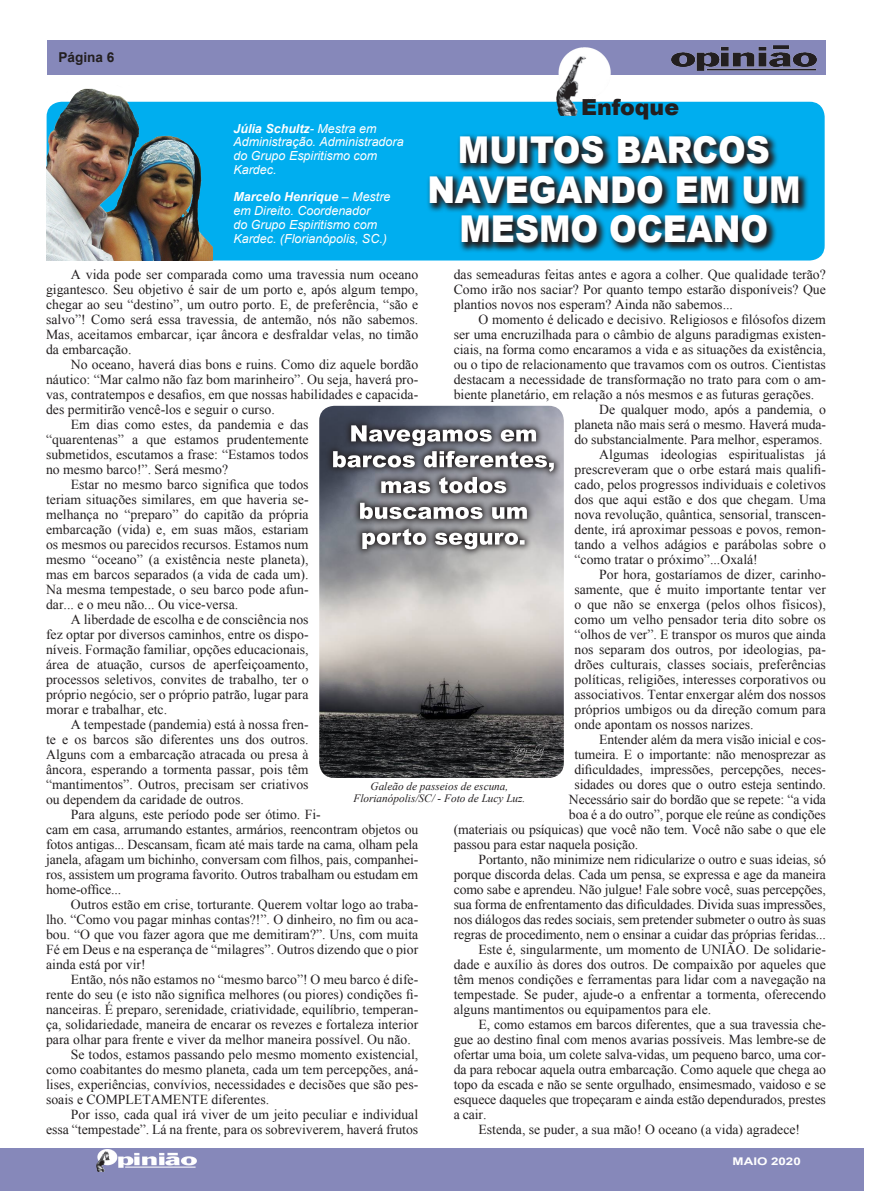
<style>
.page{position:relative;width:872px;height:1191px;background:#fff}
.page>*{position:absolute;margin:0;border:0;box-sizing:border-box;transform-origin:0 0}
.t1{font:900 37px/39.6px "Arial";color:#fff;text-align:center;scale:.9 1}
.t2{font:900 22.12px "Arial";color:#231f20}
.t3{font:13.75px/15px "Times New Roman";color:#231f20;text-align:justify}
.t4{font:700 13.62px "Arial";color:#231f20}
.t5{font:italic 12.5px/13.8px "Arial";color:#fff}
.LEGENDASSS{font:italic 11.25px "Times New Roman";color:#231f20}
.t6{font:700 10.62px "Arial";color:#fff;scale:1.26 1}
.s1{font-weight:700}
</style>
<div class="page">
<div style="left:0;top:1148px;width:863px;height:43px;background:#8688ba"></div>
<img style="left:97px;top:1149px;width:100px;height:22px">
<div style="left:47px;top:40px;width:779px;height:35px;background:#8688ba"></div>
<img style="left:671px;top:45px;width:145px;height:26px">
<div style="left:47px;top:102px;width:777px;height:158px;background:#00aeef;border-radius:15px"></div>
<img style="left:556px;top:47px;width:54px;height:68px">
<svg style="left:427px;top:134px;width:381px;height:118px"></svg>
<img style="left:46px;top:88px;width:166px;height:172px">
<img style="left:319px;top:406px;width:245px;height:372px">
<svg style="left:325px;top:418px;width:236px;height:139px;background:#878990"></svg>
<svg style="left:362px;top:528px;width:162px;height:21px"></svg>
<svg style="left:360px;top:503px;width:167px;height:16px"></svg>
<svg style="left:333px;top:425px;width:221px;height:68px"></svg>
<p class="t4" style="left:58px;top:49px;width:57px">Página 6</p>
<p class="t2" style="left:581px;top:91px;width:100px">Enfoque</p>
<p class="t1" style="left:458px;top:129px;width:348px">MUITOS BARCOS</p>
<p class="t1" style="left:427px;top:169px;width:416px">NAVEGANDO EM UM<br>MESMO OCEANO</p>
<p class="t5" style="left:233px;top:121px;width:172px"><span class="s1">Júlia Schultz</span>- Mestra em<br>Administração. Administradora do Grupo Espiritismo com<br>Kardec.</p>
<p class="t5" style="left:233px;top:190px;width:158px"><span class="s1">Marcelo Henrique</span> – Mestre em Direito. Coordenador<br>do Grupo Espiritismo com<br>Kardec. (Florianópolis, SC.)</p>
<p class="t3" style="left:46px;top:266px;width:374px;text-indent:25px">A vida pode ser comparada como uma travessia num oceano gigantesco. Seu objetivo é sair de um porto e, após algum tempo, chegar ao seu “destino”, um outro porto. E, de preferência, “são e salvo”! Como será essa travessia, de antemão, nós não sabemos.<br>Mas, aceitamos embarcar, içar âncora e desfraldar velas, no timão da embarcação.</p>
<p class="t3" style="left:46px;top:356px;width:374px;text-indent:25px">No oceano, haverá dias bons e ruins. Como diz aquele bordão náutico: “Mar calmo não faz bom marinheiro”. Ou seja, haverá pro&shy;vas, contratempos e desafios, em que nossas habilidades e capacida&shy;des permitirão vencê-los e seguir o curso.</p>
<p class="t3" style="left:46px;top:416px;width:264px;text-indent:25px">Em dias como estes, da pandemia e das “quarentenas” a que estamos prudentemente submetidos, escutamos a frase: “Estamos todos no mesmo barco!”. Será mesmo?</p>
<p class="t3" style="left:46px;top:476px;width:264px;text-indent:25px">Estar no mesmo barco significa que todos teriam situações similares, em que haveria se&shy;melhança no “preparo” do capitão da própria embarcação (vida) e, em suas mãos, estariam os mesmos ou parecidos recursos. Estamos num mesmo “oceano” (a existência neste planeta), mas em barcos separados (a vida de cada um).<br>Na mesma tempestade, o seu barco pode afun&shy;dar... e o meu não... Ou vice-versa.</p>
<p class="t3" style="left:46px;top:611px;width:264px;text-indent:25px">A liberdade de escolha e de consciência nos fez optar por diversos caminhos, entre os dispo&shy;níveis. Formação familiar, opções educacionais, área de atuação, cursos de aperfeiçoamento, processos seletivos, convites de trabalho, ter o próprio negócio, ser o próprio patrão, lugar para morar e trabalhar, etc.</p>
<p class="t3" style="left:46px;top:716px;width:264px;text-indent:25px">A tempestade (pandemia) está à nossa fren&shy;te e os barcos são diferentes uns dos outros.<br>Alguns com a embarcação atracada ou presa à âncora, esperando a tormenta passar, pois têm “mantimentos”. Outros, precisam ser criativos ou dependem da caridade de outros.</p>
<p class="t3" style="left:46px;top:806px;width:374px;text-align:left;text-indent:25px">Para alguns, este período pode ser ótimo. Fi-<br>cam em casa, arrumando estantes, armários, reencontram objetos ou fotos antigas... Descansam, ficam até mais tarde na cama, olham pela janela, afagam um bichinho, conversam com filhos, pais, companhei&shy;ros, assistem um programa favorito. Outros trabalham ou estudam em home-office...</p>
<p class="t3" style="left:46px;top:896px;width:374px;text-indent:25px">Outros estão em crise, torturante. Querem voltar logo ao traba&shy;lho. “Como vou pagar minhas contas?!”. O dinheiro, no fim ou aca&shy;bou. “O que vou fazer agora que me demitiram?”. Uns, com muita Fé em Deus e na esperança de “milagres”. Outros dizendo que o pior ainda está por vir!</p>
<p class="t3" style="left:46px;top:971px;width:374px;text-indent:25px">Então, nós não estamos no “mesmo barco”! O meu barco é dife&shy;rente do seu (e isto não significa melhores (ou piores) condições fi&shy;nanceiras. É preparo, serenidade, criatividade, equilíbrio, temperan&shy;ça, solidariedade, maneira de encarar os revezes e fortaleza interior para olhar para frente e viver da melhor maneira possível. Ou não.</p>
<p class="t3" style="left:46px;top:1046px;width:374px;text-indent:25px">Se todos, estamos passando pelo mesmo momento existencial, como coabitantes do mesmo planeta, cada um tem percepções, aná&shy;lises, experiências, convívios, necessidades e decisões que são pes&shy;soais e COMPLETAMENTE diferentes.</p>
<p class="t3" style="left:46px;top:1106px;width:374px;text-align:right">Por isso, cada qual irá viver de um jeito peculiar e individual essa “tempestade”. Lá na frente, para os sobreviverem, haverá frutos</p>
<p class="t3" style="left:454px;top:266px;width:374px">das semeaduras feitas antes e agora a colher. Que qualidade terão?<br>Como irão nos saciar? Por quanto tempo estarão disponíveis? Que plantios novos nos esperam? Ainda não sabemos...</p>
<p class="t3" style="left:454px;top:311px;width:374px;text-indent:25px">O momento é delicado e decisivo. Religiosos e filósofos dizem ser uma encruzilhada para o câmbio de alguns paradigmas existen&shy;ciais, na forma como encaramos a vida e as situações da existência, ou o tipo de relacionamento que travamos com os outros. Cientistas destacam a necessidade de transformação no trato para com o am&shy;biente planetário, em relação a nós mesmos e as futuras gerações.</p>
<p class="t3" style="left:574px;top:401px;width:253px;text-indent:25px">De qualquer modo, após a pandemia, o planeta não mais será o mesmo. Haverá muda&shy;do substancialmente. Para melhor, esperamos.</p>
<p class="t3" style="left:574px;top:446px;width:253px;text-indent:25px">Algumas ideologias espiritualistas já prescreveram que o orbe estará mais qualifi&shy;cado, pelos progressos individuais e coletivos dos que aqui estão e dos que chegam. Uma nova revolução, quântica, sensorial, transcen&shy;dente, irá aproximar pessoas e povos, remon&shy;tando a velhos adágios e parábolas sobre o “como tratar o próximo”...Oxalá!</p>
<p class="t3" style="left:574px;top:566px;width:253px;text-indent:25px">Por hora, gostaríamos de dizer, carinho&shy;samente, que é muito importante tentar ver o que não se enxerga (pelos olhos físicos), como um velho pensador teria dito sobre os “olhos de ver”. E transpor os muros que ainda nos separam dos outros, por ideologias, pa&shy;drões culturais, classes sociais, preferências políticas, religiões, interesses corporativos ou associativos. Tentar enxergar além dos nossos próprios umbigos ou da direção comum para onde apontam os nossos narizes.</p>
<p class="t3" style="left:599px;top:731px;width:228px">Entender além da mera visão inicial e cos-</p>
<p class="t3" style="left:574px;top:746px;width:253px">tumeira. E o importante: não menosprezar as</p>
<p class="t3" style="left:574px;top:761px;width:253px">dificuldades, impressões, percepções, neces-</p>
<p class="t3" style="left:574px;top:776px;width:253px">sidades ou dores que o outro esteja sentindo.</p>
<p class="t3" style="left:569px;top:791px;width:258px">Necessário sair do bordão que se repete: “a vida</p>
<p class="t3" style="left:569px;top:806px;width:258px">boa é a do outro”, porque ele reúne as condições</p>
<p class="t3" style="left:454px;top:821px;width:374px">(materiais ou psíquicas) que você não tem. Você não sabe o que ele</p>
<p class="t3" style="left:454px;top:836px;width:186px">passou para estar naquela posição.</p>
<p class="t3" style="left:454px;top:851px;width:374px;text-indent:25px">Portanto, não minimize nem ridicularize o outro e suas ideias, só porque discorda delas. Cada um pensa, se expressa e age da maneira como sabe e aprendeu. Não julgue! Fale sobre você, suas percepções, sua forma de enfrentamento das dificuldades. Divida suas impressões, nos diálogos das redes sociais, sem pretender submeter o outro às suas regras de procedimento, nem o ensinar a cuidar das próprias feridas...</p>
<p class="t3" style="left:454px;top:941px;width:374px;text-indent:25px">Este é, singularmente, um momento de UNIÃO. De solidarie&shy;dade e auxílio às dores dos outros. De compaixão por aqueles que têm menos condições e ferramentas para lidar com a navegação na tempestade. Se puder, ajude-o a enfrentar a tormenta, oferecendo alguns mantimentos ou equipamentos para ele.</p>
<p class="t3" style="left:454px;top:1016px;width:374px;text-indent:25px">E, como estamos em barcos diferentes, que a sua travessia che&shy;gue ao destino final com menos avarias possíveis. Mas lembre-se de ofertar uma boia, um colete salva-vidas, um pequeno barco, uma cor&shy;da para rebocar aquela outra embarcação. Como aquele que chega ao topo da escada e não se sente orgulhado, ensimesmado, vaidoso e se esquece daqueles que tropeçaram e ainda estão dependurados, prestes a cair.</p>
<p class="t3" style="left:478px;top:1121px;width:323px">Estenda, se puder, a sua mão! O oceano (a vida) agradece!</p>
<p class="LEGENDASSS" style="left:370px;top:778px;width:139px">Galeão de passeios de escuna,</p>
<p class="LEGENDASSS" style="left:353px;top:790px;width:173px">Florianópolis/SC/ - Foto de Lucy Luz.</p>
<p class="t6" style="left:732px;top:1154px;width:56px">MAIO 2020</p>
</div>
